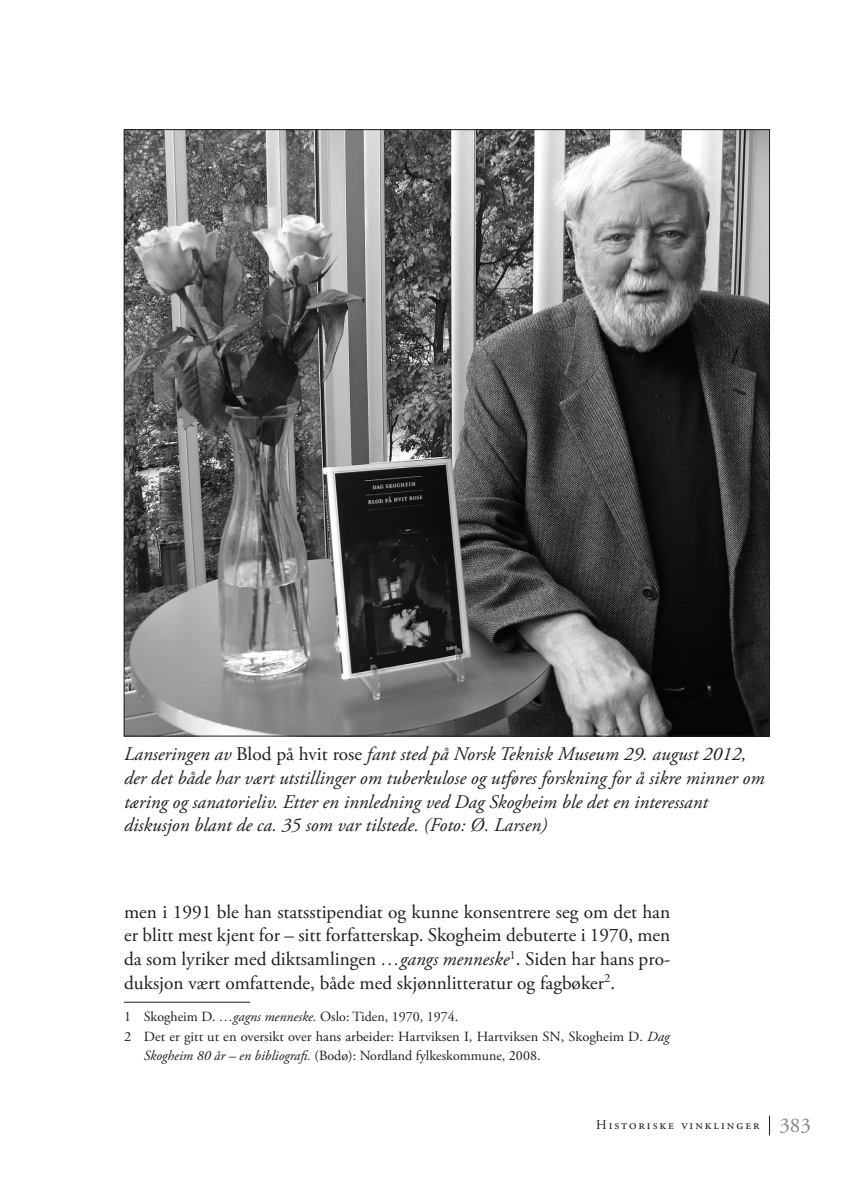
<style>
.page{position:relative;width:844px;height:1191px;background:#fff}
.page>*{position:absolute;margin:0;border:0;box-sizing:border-box;transform-origin:0 0}
.t1{font:italic 19.25px/23.6px "Adobe Garamond Pro";color:#1d1d1b}
.t2{font:19.25px/23.6px "Adobe Garamond Pro";color:#1d1d1b;text-align:justify}
.t3{font:14px "Adobe Garamond Pro";color:#1d1d1b}
.t4{font:13.12px "Adobe Garamond Pro";letter-spacing:.15em;color:#1d1d1b}
.s1{font-style:normal}
.s2{font-style:italic}
.s3{font-size:21px;color:#878787}
</style>
<div class="page">
<svg style="left:769px;top:1115px;width:1px;height:20px"></svg>
<hr style="left:124px;top:1001px;width:126px;height:1px;background:#1d1d1b">
<img style="left:126px;top:131px;width:641px;height:603px">
<p class="t1" style="left:124px;top:743px;width:641px">Lanseringen av <span class="s1">Blod på hvit rose</span> fant sted på Norsk Teknisk Museum 29. august 2012, der det både har vært utstillinger om tuberkulose og utføres forskning for å sikre minner om tæring og sanatorieliv. Etter en innledning ved Dag Skogheim ble det en interessant diskusjon blant de ca. 35 som var tilstede. (Foto: Ø. Larsen)</p>
<p class="t2" style="left:124px;top:900px;width:547px">men i 1991 ble han statsstipendiat og kunne konsentrere seg om det han er blitt mest kjent for – sitt forfatterskap. Skogheim debuterte i 1970, men da som lyriker med diktsamlingen <span class="s2">…gangs menneske</span><sup>1</sup>. Siden har hans pro&shy;duksjon vært omfattende, både med skjønnlitteratur og fagbøker<sup>2</sup>.</p>
<p class="t3" style="left:124px;top:1008px;width:335px">1 Skogheim D. <span class="s2">…gagns menneske.</span> Oslo: Tiden, 1970, 1974.</p>
<p class="t3" style="left:124px;top:1028px;width:547px">2 Det er gitt ut en oversikt over hans arbeider: Hartviksen I, Hartviksen SN, Skogheim D. <span class="s2">Dag</span></p>
<p class="t3" style="left:144px;top:1047px;width:398px"><span class="s2">Skogheim 80 år – en bibliografi.</span> (Bodø): Nordland fylkeskommune, 2008.</p>
<p class="t4" style="left:596px;top:1117px;width:216px">Historiske vinklinger <span class="s3">383</span></p>
</div>
